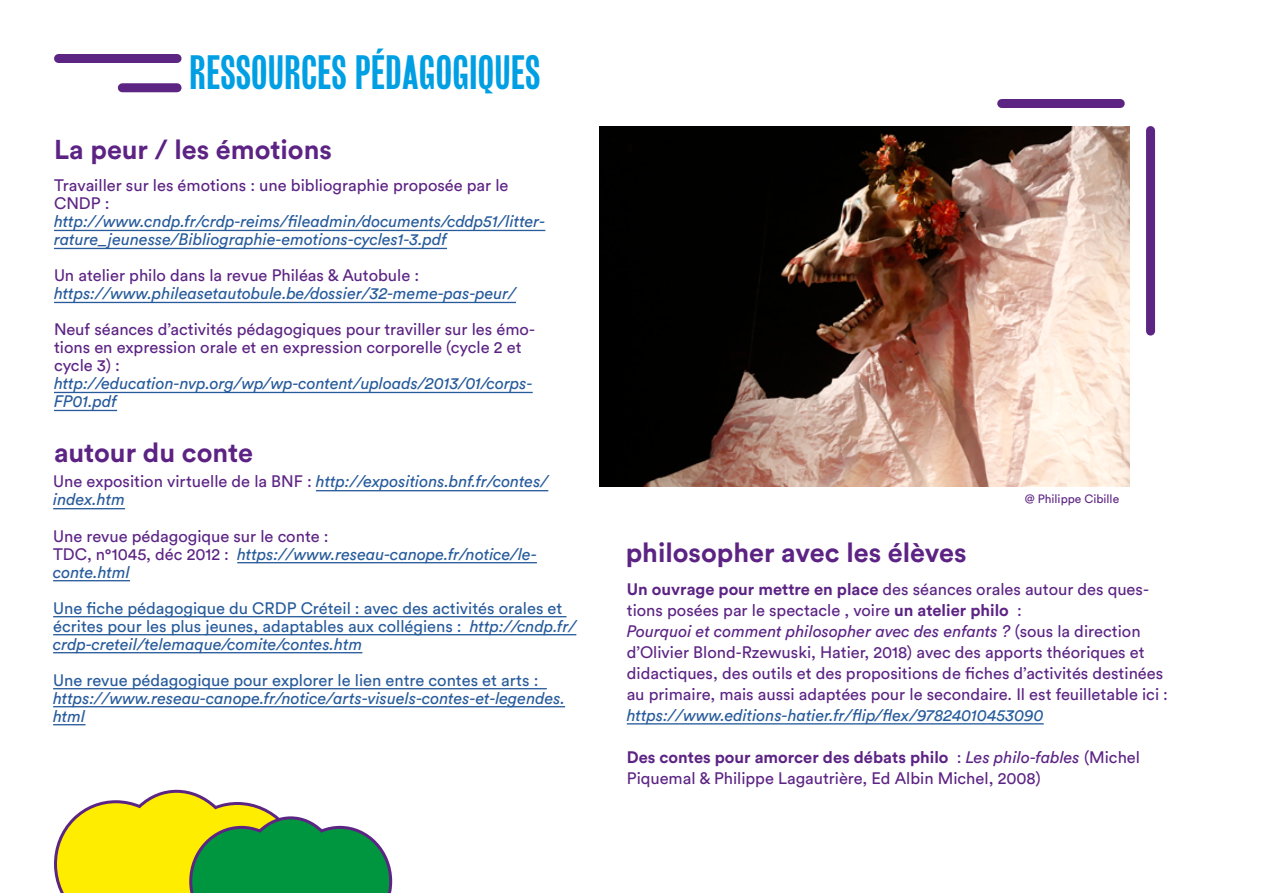
<style>
.page{position:relative;width:1263px;height:893px;background:#fff}
.page>*{position:absolute;margin:0;border:0;box-sizing:border-box;transform-origin:0 0}
.t1{font:45px "Girott";color:#009fe3}
.t2{font:700 27px "Circular Pro";color:#5c2384}
.t3{font:16.5px/21px "Circular Pro";color:#5c2384}
.t4{font:italic 16.5px/18px "Circular Pro";color:#275b9b}
.t5{font:16.5px/18px "Circular Pro";color:#275b9b}
.t6{font:12px "Circular Pro";color:#5c2483}
.s1{font-style:normal;color:#5c2384}
.s2{font-style:italic;color:#275b9b}
.s3{font-style:italic}
.s4{font-weight:700}
</style>
<div class="page">
<div style="left:58px;top:54px;width:119px;height:9px;background:#5c2483"></div>
<div style="left:122px;top:83px;width:55px;height:9px;background:#5c2483"></div>
<img style="left:600px;top:126px;width:529px;height:360px">
<div style="left:1146px;top:131px;width:9px;height:200px;background:#5c2483"></div>
<div style="left:1002px;top:99px;width:118px;height:9px;background:#5c2483"></div>
<hr style="left:54px;top:230px;width:491px;height:1px;background:#275b9b">
<hr style="left:54px;top:248px;width:393px;height:1px;background:#275b9b">
<hr style="left:54px;top:302px;width:462px;height:1px;background:#275b9b">
<hr style="left:54px;top:392px;width:479px;height:1px;background:#275b9b">
<hr style="left:54px;top:410px;width:63px;height:1px;background:#275b9b">
<hr style="left:627px;top:723px;width:417px;height:1px;background:#275b9b">
<hr style="left:316px;top:490px;width:232px;height:1px;background:#275b9b">
<hr style="left:53px;top:508px;width:72px;height:1px;background:#275b9b">
<hr style="left:237px;top:562px;width:300px;height:1px;background:#275b9b">
<hr style="left:53px;top:580px;width:77px;height:1px;background:#275b9b">
<hr style="left:53px;top:616px;width:513px;height:1px;background:#275b9b">
<hr style="left:53px;top:634px;width:523px;height:1px;background:#275b9b">
<hr style="left:53px;top:652px;width:309px;height:1px;background:#275b9b">
<hr style="left:53px;top:688px;width:494px;height:1px;background:#275b9b">
<hr style="left:53px;top:706px;width:512px;height:1px;background:#275b9b">
<hr style="left:53px;top:724px;width:32px;height:1px;background:#275b9b">
<svg style="left:55px;top:789px;width:338px;height:104px"></svg>
<h1 class="t1" style="left:189px;top:47px;width:353px">RESSOURCES PÉDAGOGIQUES</h1>
<h2 class="t2" style="left:54px;top:131px;width:279px">La peur / les émotions</h2>
<p class="t3" style="left:54px;top:176px;width:456px;line-height:18px">Travailler sur les émotions : une bibliographie proposée par le<br>CNDP :</p>
<p class="t4" style="left:54px;top:212px;width:493px">http://www.cndp.fr/crdp-reims/fileadmin/documents/cddp51/litter&shy;rature_jeunesse/Bibliographie-emotions-cycles1-3.pdf</p>
<p class="t3" style="left:54px;top:264px;width:367px">Un atelier philo dans la revue Philéas &amp; Autobule :</p>
<p class="t4" style="left:54px;top:284px;width:463px">https://www.phileasetautobule.be/dossier/32-meme-pas-peur/</p>
<p class="t3" style="left:54px;top:320px;width:482px;line-height:18px">Neuf séances d’activités pédagogiques pour traviller sur les émo&shy;tions en expression orale et en expression corporelle (cycle 2 et cycle 3) :</p>
<p class="t4" style="left:54px;top:374px;width:480px">http://education-nvp.org/wp/wp-content/uploads/2013/01/corps-<br>FP01.pdf</p>
<h2 class="t2" style="left:54px;top:434px;width:201px">autour du conte</h2>
<p class="t4" style="left:53px;top:472px;width:497px"><span class="s1">Une exposition virtuelle de la BNF :</span> http://expositions.bnf.fr/contes/ index.htm</p>
<p class="t3" style="left:53px;top:526px;width:485px;line-height:18px">Une revue pédagogique sur le conte :<br>TDC, n°1045, déc 2012 : <span class="s2">https://www.reseau-canope.fr/notice/le&shy;conte.html</span></p>
<p class="t5" style="left:53px;top:598px;width:525px">Une fiche pédagogique du CRDP Créteil : avec des activités orales et écrites pour les plus jeunes, adaptables aux collégiens : <span class="s3">http://cndp.fr/ crdp-creteil/telemaque/comite/contes.htm</span></p>
<p class="t5" style="left:53px;top:670px;width:487px">Une revue pédagogique pour explorer le lien entre contes et arts :</p>
<p class="t4" style="left:53px;top:688px;width:513px">https://www.reseau-canope.fr/notice/arts-visuels-contes-et-legendes. html</p>
<h2 class="t2" style="left:626px;top:534px;width:342px">philosopher avec les élèves</h2>
<p class="t6" style="left:1025px;top:491px;width:96px">@ Philippe Cibille</p>
<p class="t3" style="left:627px;top:578px;width:543px"><span class="s4">Un ouvrage pour mettre en place</span> des séances orales autour des ques&shy;tions posées par le spectacle , voire <span class="s4">un atelier philo</span> :<br><span class="s3">Pourquoi et comment philosopher avec des enfants ?</span> (sous la direction d’Olivier Blond-Rzewuski, Hatier, 2018) avec des apports théoriques et didactiques, des outils et des propositions de fiches d’activités destinées au primaire, mais aussi adaptées pour le secondaire. Il est feuilletable ici :</p>
<p class="t4" style="left:627px;top:705px;width:418px">https://www.editions-hatier.fr/flip/flex/97824010453090</p>
<p class="t3" style="left:627px;top:746px;width:515px"><span class="s4">Des contes pour amorcer des débats philo</span> : <span class="s3">Les philo-fables</span> (Michel<br>Piquemal &amp; Philippe Lagautrière, Ed Albin Michel, 2008)</p>
</div>
